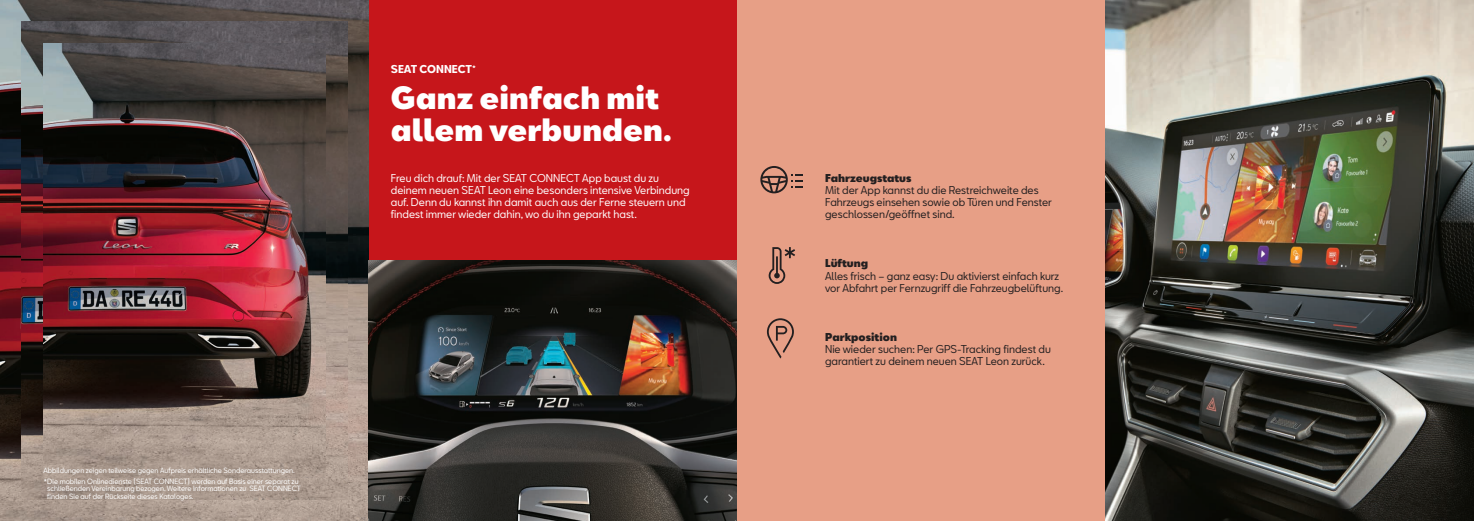
<style>
.page{position:relative;width:1474px;height:521px;background:#fff}
.page>*{position:absolute;margin:0;border:0;box-sizing:border-box;transform-origin:0 0}
.t1{font:900 29.75px/31.5px "SEATBCN";letter-spacing:.005em;color:#fff}
.t2{font:10.5px/12.2px "SEATBCN";color:#231f20}
.t3{font:10.5px/12.2px "SEATBCN";color:#fff}
.t4{font:900 10.5px "SEATBCN";color:#231f20}
.t5{font:700 10.5px "SEATBCN";color:#fff}
.t6{font:7px/10.3px "SEATBCN";color:#fff}
</style>
<div class="page">
<div style="left:0;top:0;width:1473px;height:521px;background:#c6161b"></div>
<div style="left:737px;top:0;width:368px;height:521px;background:#e79f86"></div>
<img style="left:1105px;top:0;width:368px;height:521px">
<img style="left:0;top:0;width:368px;height:521px">
<img style="left:22px;top:22px;width:325px;height:477px">
<img style="left:43px;top:43px;width:283px;height:434px">
<img style="left:368px;top:260px;width:369px;height:261px">
<svg style="left:760px;top:166px;width:43px;height:27px"></svg>
<svg style="left:767px;top:318px;width:27px;height:40px"></svg>
<svg style="left:768px;top:247px;width:27px;height:37px"></svg>
<p class="t6" style="left:43px;top:465px;width:257px">Abbildungen zeigen teilweise gegen Aufpreis erhältliche Sonderausstattungen. *Die mobilen Onlinedienste (SEAT CONNECT) werden auf Basis einer separat zu</p>
<p class="t6" style="left:47px;top:485px;width:255px;line-height:7.9px">schließenden Vereinbarung bezogen. Weitere Informationen zu SEAT CONNECT finden Sie auf der Rückseite dieses Kataloges.</p>
<p class="t5" style="left:391px;top:63px;width:87px">SEAT CONNECT<sup>*</sup></p>
<h1 class="t1" style="left:391px;top:83px;width:283px">Ganz einfach mit allem verbunden.</h1>
<p class="t3" style="left:391px;top:171px;width:300px">Freu dich drauf: Mit der SEAT CONNECT App baust du zu deinem neuen SEAT Leon eine besonders intensive Verbindung auf. Denn du kannst ihn damit auch aus der Ferne steuern und findest immer wieder dahin, wo du ihn geparkt hast.</p>
<p class="t4" style="left:825px;top:172px;width:88px">Fahrzeugstatus</p>
<p class="t2" style="left:825px;top:184px;width:228px">Mit der App kannst du die Restreichweite des<br>Fahrzeugs einsehen sowie ob Türen und Fenster geschlossen/geöffnet sind.</p>
<p class="t4" style="left:825px;top:258px;width:44px">Lüftung</p>
<p class="t2" style="left:825px;top:269px;width:239px">Alles frisch – ganz easy: Du aktivierst einfach kurz vor Abfahrt per Fernzugriff die Fahrzeugbelüftung.</p>
<p class="t4" style="left:825px;top:331px;width:73px">Parkposition</p>
<p class="t2" style="left:825px;top:343px;width:227px">Nie wieder suchen: Per GPS-Tracking findest du garantiert zu deinem neuen SEAT Leon zurück.</p>
</div>
